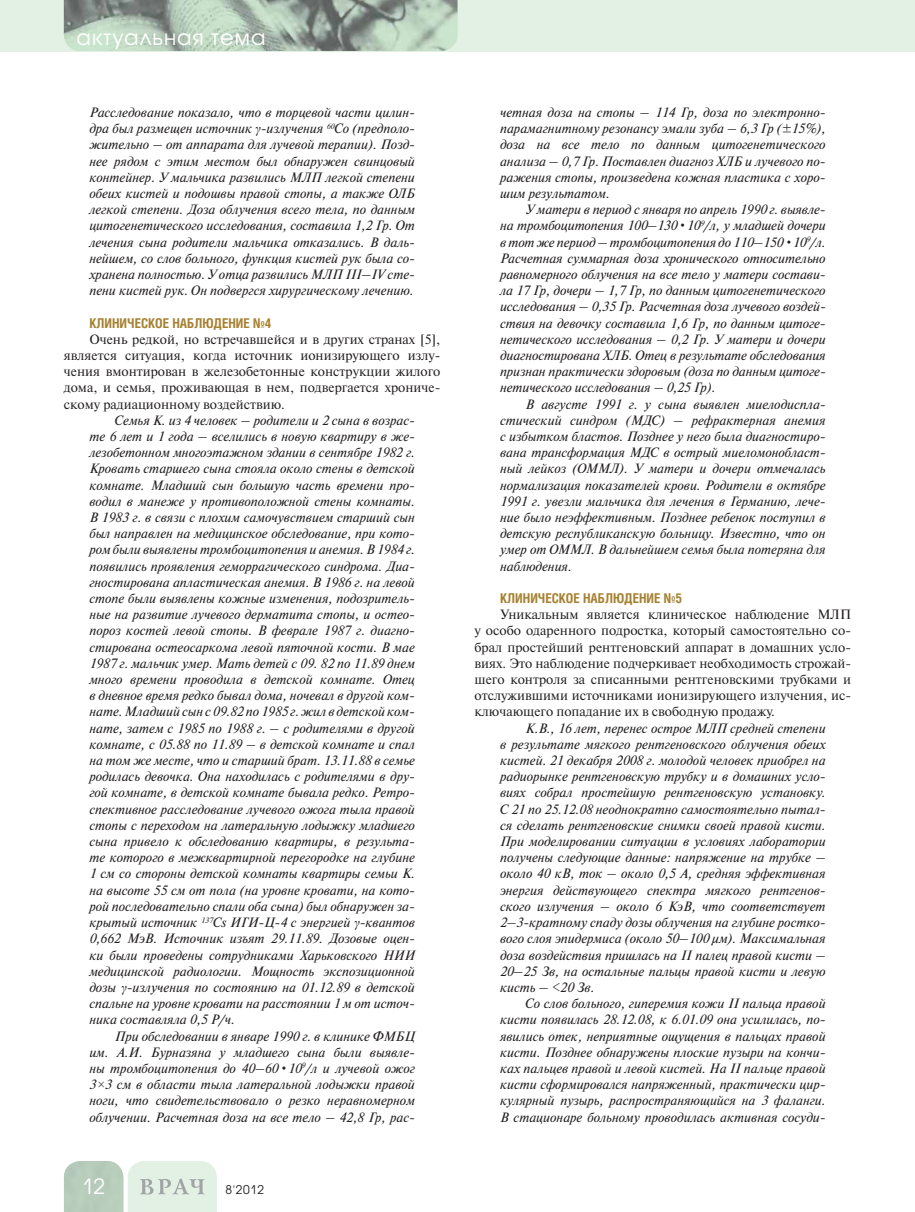
<style>
.page{position:relative;width:915px;height:1212px;background:#fff}
.page>*{position:absolute;margin:0;border:0;box-sizing:border-box;transform-origin:0 0}
.t1{font:21px "Avant Garde Gothic C";letter-spacing:.05em;color:#fff}
.t2{font:italic 13.5px/16.2px "Newton C";color:#231f20;text-align:justify}
.t3{font:13.5px/16.2px "Newton C";color:#231f20;text-align:justify}
.t4{font:700 13.5px "Helios Cond";color:#a78131}
.t5{font:12px "Avant Garde Gothic C";color:#231f20}
.s1{font-family:"Times New Roman"}
</style>
<div class="page">
<div style="left:0;top:0;width:914px;height:51px;background:#e2f1e3"></div>
<svg style="left:64px;top:1161px;width:153px;height:51px;background:#d0e0d2"></svg>
<img style="left:64px;top:0;width:393px;height:51px">
<h1 class="t1" style="left:77px;top:27px;width:190px">актуальная тема</h1>
<p class="t2" style="left:89px;top:106px;width:327px">Расследование показало, что в торцевой части цилин&shy;дра был размещен источник <span class="s1">γ</span>-излучения <sup>60</sup>Co (предполо&shy;жительно – от аппарата для лучевой терапии). Позд&shy;нее рядом с этим местом был обнаружен свинцовый контейнер. У мальчика развились МЛП легкой степени обеих кистей и подошвы правой стопы, а также ОЛБ легкой степени. Доза облучения всего тела, по данным цитогенетического исследования, составила 1,2 Гр. От лечения сына родители мальчика отказались. В даль&shy;нейшем, со слов больного, функция кистей рук была со&shy;хранена полностью. У отца развились МЛП III–IV сте&shy;пени кистей рук. Он подвергся хирургическому лечению.</p>
<p class="t4" style="left:89px;top:317px;width:183px">КЛИНИЧЕСКОЕ НАБЛЮДЕНИЕ №4</p>
<p class="t3" style="left:64px;top:332px;width:378px;text-indent:26px">Очень редкой, но встречавшейся и в других странах [5], является ситуация, когда источник ионизирующего излу&shy;чения вмонтирован в железобетонные конструкции жилого дома, и семья, проживающая в нем, подвергается хрониче&shy;скому радиационному воздействию.</p>
<p class="t2" style="left:89px;top:413px;width:327px;text-indent:26px">Семья К. из 4 человек – родители и 2 сына в возрас&shy;те 6 лет и 1 года – вселились в новую квартиру в же&shy;лезобетонном многоэтажном здании в сентябре 1982 г.<br>Кровать старшего сына стояла около стены в детской комнате. Младший сын большую часть времени про&shy;водил в манеже у противоположной стены комнаты.<br>В 1983 г. в связи с плохим самочувствием старший сын был направлен на медицинское обследование, при кото&shy;ром были выявлены тромбоцитопения и анемия. В 1984 г. появились проявления геморрагического синдрома. Диа&shy;гностирована апластическая анемия. В 1986 г. на левой стопе были выявлены кожные изменения, подозритель&shy;ные на развитие лучевого дерматита стопы, и остео&shy;пороз костей левой стопы. В феврале 1987 г. диагно&shy;стирована остеосаркома левой пяточной кости. В мае 1987 г. мальчик умер. Мать детей с 09. 82 по 11.89 днем много времени проводила в детской комнате. Отец в дневное время редко бывал дома, ночевал в другой ком&shy;нате. Младший сын с 09.82 по 1985 г. жил в детской ком&shy;нате, затем с 1985 по 1988 г. – с родителями в другой комнате, с 05.88 по 11.89 – в детской комнате и спал на том же месте, что и старший брат. 13.11.88 в семье родилась девочка. Она находилась с родителями в дру&shy;гой комнате, в детской комнате бывала редко. Ретро&shy;спективное расследование лучевого ожога тыла правой стопы с переходом на латеральную лодыжку младшего сына привело к обследованию квартиры, в результа&shy;те которого в межквартирной перегородке на глубине 1 см со стороны детской комнаты квартиры семьи К. на высоте 55 см от пола (на уровне кровати, на кото&shy;рой последовательно спали оба сына) был обнаружен за&shy;крытый источник <sup>137</sup>Cs ИГИ-Ц-4 с энергией <span class="s1">γ</span>-квантов 0,662 МэВ. Источник изъят 29.11.89. Дозовые оцен&shy;ки были проведены сотрудниками Харьковского НИИ медицинской радиологии. Мощность экспозиционной дозы <span class="s1">γ</span>-излучения по состоянию на 01.12.89 в детской спальне на уровне кровати на расстоянии 1 м от источ&shy;ника составляла 0,5 Р/ч.</p>
<p class="t2" style="left:89px;top:1029px;width:327px;text-indent:26px">При обследовании в январе 1990 г. в клинике ФМБЦ им. А.И. Бурназяна у младшего сына были выявле&shy;ны тромбоцитопения до 40–60•10<sup>9</sup>/л и лучевой ожог 3<span class="s1">×</span>3 см в области тыла латеральной лодыжки правой ноги, что свидетельствовало о резко неравномерном облучении. Расчетная доза на все тело – 42,8 Гр, рас-</p>
<h1 class="t1" style="left:82px;top:1177px;width:25px">12</h1>
<p class="t5" style="left:225px;top:1184px;width:40px">8'2012</p>
<p class="t2" style="left:500px;top:106px;width:327px">четная доза на стопы – 114 Гр, доза по электронно&shy;парамагнитному резонансу эмали зуба – 6,3 Гр (±15%), доза на все тело по данным цитогенетического анализа – 0,7 Гр. Поставлен диагноз ХЛБ и лучевого по&shy;ражения стопы, произведена кожная пластика с хоро&shy;шим результатом.</p>
<p class="t2" style="left:500px;top:203px;width:327px;text-indent:26px">У матери в период с января по апрель 1990 г. выявле&shy;на тромбоцитопения 100–130•10<sup>9</sup>/л, у младшей дочери в тот же период – тромбоцитопения до 110–150•10<sup>9</sup>/л.<br>Расчетная суммарная доза хронического относительно равномерного облучения на все тело у матери состави&shy;ла 17 Гр, дочери – 1,7 Гр, по данным цитогенетического исследования – 0,35 Гр. Расчетная доза лучевого воздей&shy;ствия на девочку составила 1,6 Гр, по данным цитоге&shy;нетического исследования – 0,2 Гр. У матери и дочери диагностирована ХЛБ. Отец в результате обследования признан практически здоровым (доза по данным цитоге&shy;нетического исследования – 0,25 Гр).</p>
<p class="t2" style="left:500px;top:397px;width:327px;text-indent:26px">В августе 1991 г. у сына выявлен миелодиспла&shy;стический синдром (МДС) – рефрактерная анемия с избытком бластов. Позднее у него была диагностиро&shy;вана трансформация МДС в острый миеломонобласт&shy;ный лейкоз (ОММЛ). У матери и дочери отмечалась нормализация показателей крови. Родители в октябре 1991 г. увезли мальчика для лечения в Германию, лече&shy;ние было неэффективным. Позднее ребенок поступил в детскую республиканскую больницу. Известно, что он умер от ОММЛ. В дальнейшем семья была потеряна для наблюдения.</p>
<p class="t4" style="left:500px;top:593px;width:183px">КЛИНИЧЕСКОЕ НАБЛЮДЕНИЕ №5</p>
<p class="t3" style="left:474px;top:608px;width:378px;text-indent:26px">Уникальным является клиническое наблюдение МЛП у особо одаренного подростка, который самостоятельно со&shy;брал простейший рентгеновский аппарат в домашних усло&shy;виях. Это наблюдение подчеркивает необходимость строжай&shy;шего контроля за списанными рентгеновскими трубками и отслужившими источниками ионизирующего излучения, ис&shy;ключающего попадание их в свободную продажу.</p>
<p class="t2" style="left:500px;top:721px;width:327px;text-indent:26px">К.В., 16 лет, перенес острое МЛП средней степени в результате мягкого рентгеновского облучения обеих кистей. 21 декабря 2008 г. молодой человек приобрел на радиорынке рентгеновскую трубку и в домашних усло&shy;виях собрал простейшую рентгеновскую установку.<br>С 21 по 25.12.08 неоднократно самостоятельно пытал&shy;ся сделать рентгеновские снимки своей правой кисти.<br>При моделировании ситуации в условиях лаборатории получены следующие данные: напряжение на трубке – около 40 кВ, ток – около 0,5 А, средняя эффективная энергия действующего спектра мягкого рентгенов&shy;ского излучения – около 6 КэВ, что соответствует 2–3-кратному спаду дозы облучения на глубине ростко&shy;вого слоя эпидермиса (около 50–100 μм). Максимальная доза воздействия пришлась на II палец правой кисти – 20–25 Зв, на остальные пальцы правой кисти и левую кисть – &lt;20 Зв.</p>
<p class="t2" style="left:500px;top:997px;width:327px;text-indent:26px">Со слов больного, гиперемия кожи II пальца правой кисти появилась 28.12.08, к 6.01.09 она усилилась, по&shy;явились отек, неприятные ощущения в пальцах правой кисти. Позднее обнаружены плоские пузыри на кончи&shy;ках пальцев правой и левой кистей. На II пальце правой кисти сформировался напряженный, практически цир&shy;кулярный пузырь, распространяющийся на 3 фаланги.<br>В стационаре больному проводилась активная сосуди-</p>
</div>
